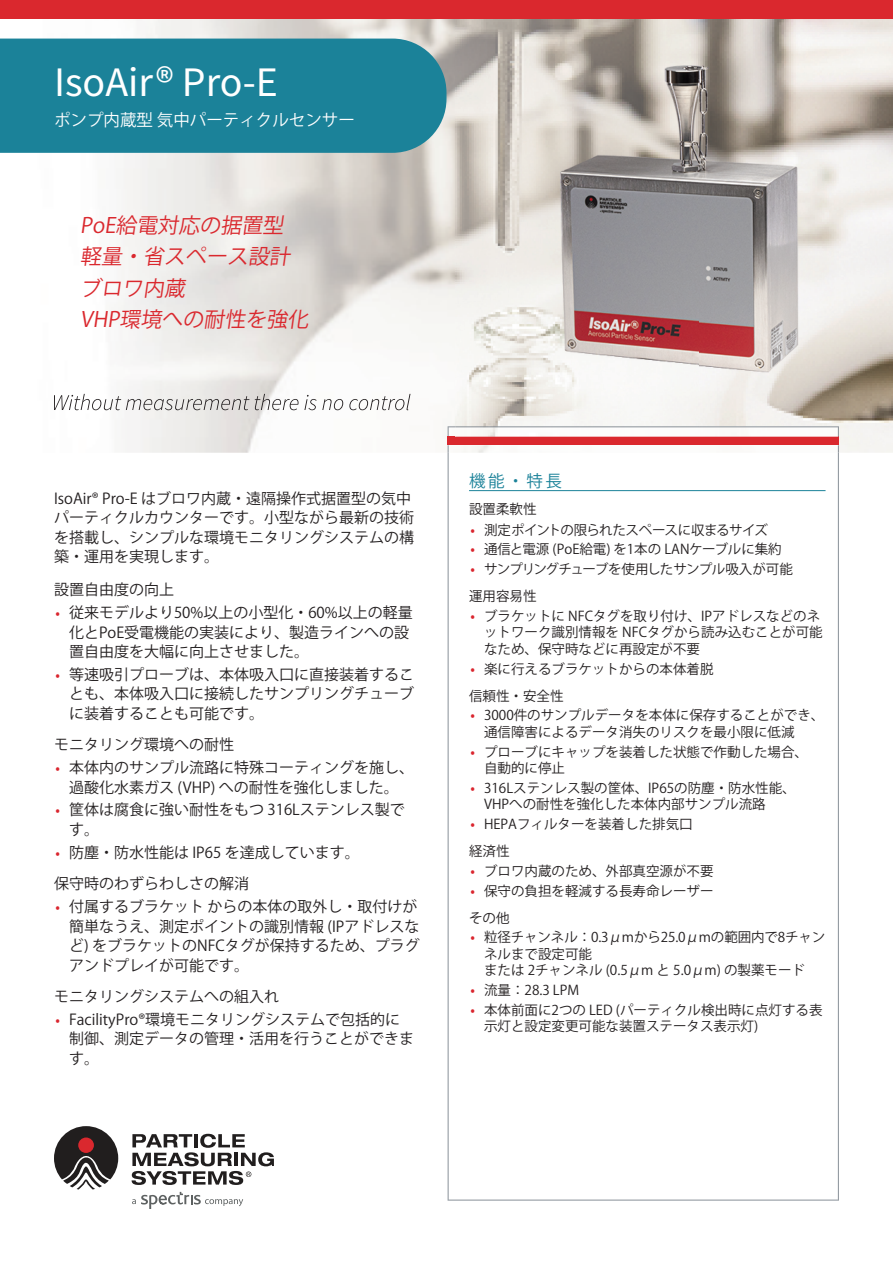
<style>
.page{position:relative;width:893px;height:1263px;background:#fff}
.page>*{position:absolute;margin:0;border:0;box-sizing:border-box;transform-origin:0 0}
.t1{font:42px "Source Sans Pro";color:#fff}
.t2{font:21px/31.5px "Koz Go Pr 6 N";color:#da282e}
.t3{font:16.5px "Koz Go Pr 6 N";color:#fff}
.t4{font:16.5px "Koz Go Pr 6 N";color:#1b8299}
.t5{font:15px/19.5px "Koz Go Pr 6 N";color:#231f20}
.t6{font:13.5px/16.5px "Koz Go Pr 6 N";color:#231f20}
.t7{font:13.5px/27px "Koz Go Pr 6 N";letter-spacing:-.02em;color:#231f20}
.t8{font:13.5px "Koz Go Pr 6 N";letter-spacing:-.04em;color:#231f20}
.s1{font-family:"Source Sans Pro";color:#da252e}
.s2{font-family:"Source Sans Pro";font-size:15px;color:#da252e}
</style>
<div class="page">
<img style="left:32px;top:19px;width:861px;height:434px">
<div style="left:0;top:39px;width:446px;height:114px;background:#1b8299"></div>
<svg style="left:132px;top:1134px;width:142px;height:51px"></svg>
<svg style="left:54px;top:1126px;width:64px;height:63px"></svg>
<div style="left:78px;top:1137px;width:16px;height:16px;background:#da282e;border-radius:50%"></div>
<svg style="left:132px;top:1192px;width:111px;height:17px"></svg>
<div style="left:0;top:0;width:893px;height:19px;background:#da282e"></div>
<svg style="left:54px;top:394px;width:195px;height:16px"></svg>
<svg style="left:255px;top:394px;width:88px;height:16px"></svg>
<svg style="left:349px;top:394px;width:61px;height:16px"></svg>
<svg style="left:448px;top:453px;width:391px;height:748px"></svg>
<img style="left:448px;top:426px;width:391px;height:27px">
<hr style="left:469px;top:490px;width:356px;height:1px;background:#1b8299">
<img style="left:455px;top:19px;width:243px;height:407px">
<img style="left:698px;top:19px;width:195px;height:426px">
<img style="left:455px;top:426px;width:384px;height:19px">
<h1 class="t1" style="left:54px;top:56px;width:226px">IsoAir® Pro-E</h1>
<p class="t3" style="left:54px;top:111px;width:302px">ポンプ内蔵型 気中パーティクルセンサー</p>
<h2 class="t2" style="left:80px;top:210px;width:235px">PoE給電対応の据置型軽量・省スペース設計ブロワ内蔵<br>VHP環境への耐性を強化</h2>
<p class="t5" style="left:54px;top:489px;width:361px">IsoAir® Pro-E はブロワ内蔵・遠隔操作式据置型の気中パーティクルカウンターです。小型ながら最新の技術を搭載し、シンプルな環境モニタリングシステムの構築・運用を実現します。</p>
<p class="t5" style="left:54px;top:580px;width:121px">設置自由度の向上</p>
<p class="t5" style="left:69px;top:603px;width:345px;text-indent:-14px"><span class="s1">•</span> 従来モデルより50%以上の小型化・60%以上の軽量化とPoE受電機能の実装により、製造ラインへの設置自由度を大幅に向上させました。</p>
<p class="t5" style="left:69px;top:665px;width:346px;text-align:justify;text-indent:-14px"><span class="s1">•</span> 等速吸引プローブは、本体吸入口に直接装着することも、本体吸入口に接続したサンプリングチューブに装着することも可能です。</p>
<p class="t5" style="left:54px;top:735px;width:181px">モニタリング環境への耐性</p>
<p class="t5" style="left:56px;top:758px;width:360px;text-align:center"><span class="s1">•</span> 本体内のサンプル流路に特殊コーティングを施し、過酸化水素ガス (VHP) への耐性を強化しました。</p>
<p class="t5" style="left:69px;top:800px;width:337px;text-indent:-14px"><span class="s1">•</span> 筐体は腐食に強い耐性をもつ 316Lステンレス製です。</p>
<p class="t5" style="left:54px;top:837px;width:307px;line-height:31.7px"><span class="s1">•</span> 防塵・防水性能は IP65 を達成しています。保守時のわずらわしさの解消</p>
<p class="t5" style="left:69px;top:897px;width:352px;text-indent:-14px"><span class="s1">•</span> 付属するブラケット からの本体の取外し・取付けが簡単なうえ、測定ポイントの識別情報 (IPアドレスなど) をブラケットのNFCタグが保持するため、プラグアンドプレイが可能です。</p>
<p class="t5" style="left:54px;top:987px;width:226px">モニタリングシステムへの組入れ</p>
<p class="t5" style="left:69px;top:1010px;width:346px;text-indent:-14px"><span class="s1">•</span> FacilityPro®環境モニタリングシステムで包括的に制御、測定データの管理・活用を行うことができます。</p>
<p class="t4" style="left:469px;top:472px;width:95px">機能・特長</p>
<p class="t6" style="left:469px;top:501px;width:69px">設置柔軟性</p>
<p class="t8" style="left:471px;top:522px;width:299px"><span class="s2">•</span> 測定ポイントの限られたスペースに収まるサイズ</p>
<p class="t6" style="left:471px;top:542px;width:313px"><span class="s2">•</span> 通信と電源 (PoE給電) を1本の LANケーブルに集約</p>
<p class="t7" style="left:469px;top:556px;width:325px"><span class="s2">•</span> サンプリングチューブを使用したサンプル吸入が可能運用容易性</p>
<p class="t6" style="left:484px;top:608px;width:340px;text-indent:-14px"><span class="s2">•</span> ブラケットに NFCタグを取り付け、IPアドレスなどのネットワーク識別情報を NFCタグから読み込むことが可能なため、保守時などに再設定が不要</p>
<p class="t6" style="left:469px;top:655px;width:246px;line-height:27px"><span class="s2">•</span> 楽に行えるブラケットからの本体着脱信頼性・安全性</p>
<p class="t6" style="left:484px;top:707px;width:342px;text-indent:-14px"><span class="s2">•</span> 3000件のサンプルデータを本体に保存することができ、通信障害によるデータ消失のリスクを最小限に低減</p>
<p class="t6" style="left:484px;top:744px;width:325px;text-indent:-14px"><span class="s2">•</span> プローブにキャップを装着した状態で作動した場合、自動的に停止</p>
<p class="t6" style="left:484px;top:780px;width:313px;text-indent:-14px"><span class="s2">•</span> 316Lステンレス製の筐体、IP65の防塵・防水性能、<br>VHPへの耐性を強化した本体内部サンプル流路</p>
<p class="t6" style="left:469px;top:811px;width:225px;line-height:27px"><span class="s2">•</span> HEPAフィルターを装着した排気口経済性</p>
<p class="t6" style="left:471px;top:863px;width:244px"><span class="s2">•</span> ブロワ内蔵のため、外部真空源が不要</p>
<p class="t6" style="left:469px;top:877px;width:246px;line-height:27px"><span class="s2">•</span> 保守の負担を軽減する長寿命レーザーその他</p>
<p class="t6" style="left:484px;top:929px;width:343px;text-indent:-14px"><span class="s2">•</span> 粒径チャンネル：0.3μmから25.0μmの範囲内で8チャンネルまで設定可能<br>または 2チャンネル (0.5μm と 5.0μm) の製薬モード</p>
<p class="t6" style="left:471px;top:982px;width:110px"><span class="s2">•</span> 流量：28.3 LPM</p>
<p class="t6" style="left:484px;top:1002px;width:340px;text-indent:-14px"><span class="s2">•</span> 本体前面に2つの LED (パーティクル検出時に点灯する表示灯と設定変更可能な装置ステータス表示灯)</p>
</div>
